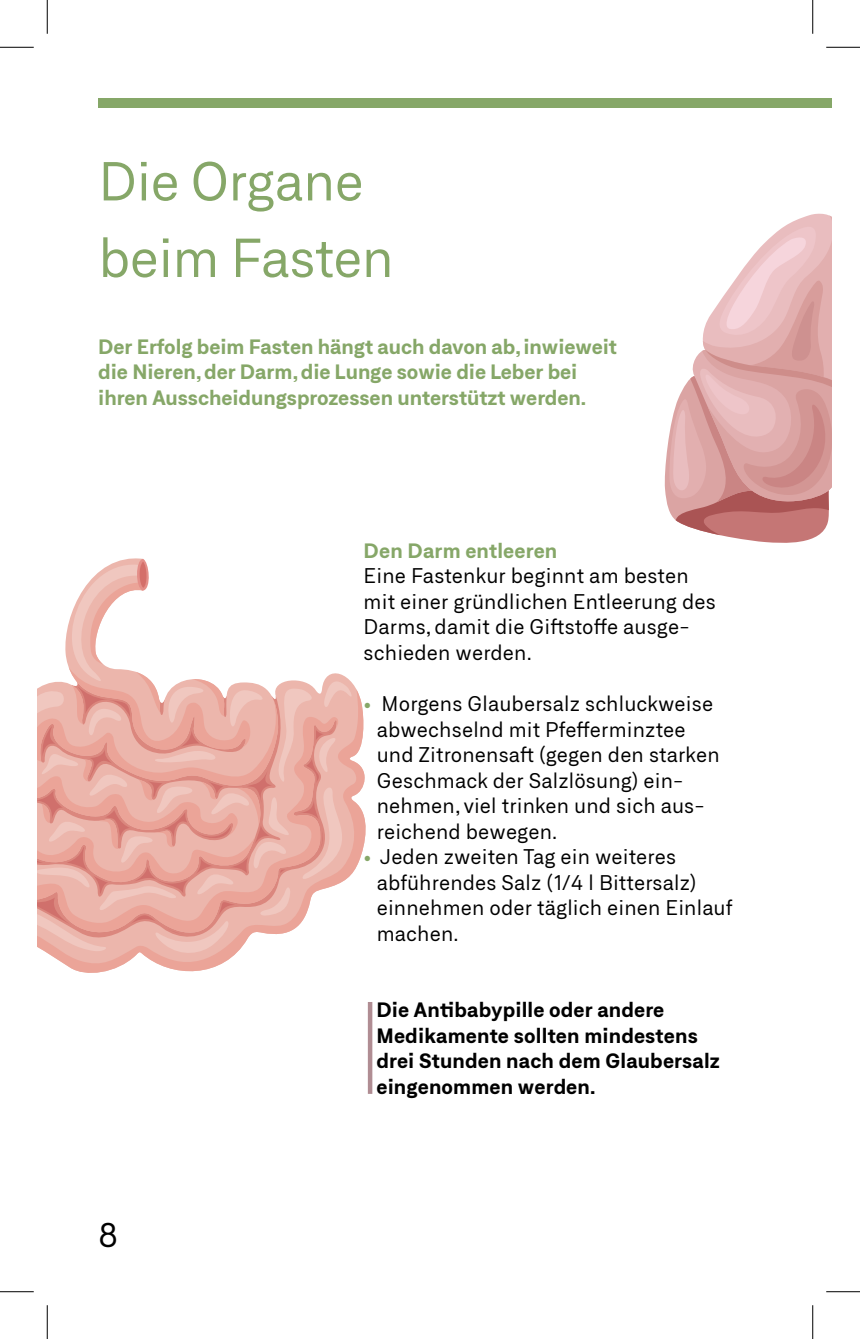
<style>
.page{position:relative;width:860px;height:1339px;background:#fff}
.page>*{position:absolute;margin:0;border:0;box-sizing:border-box;transform-origin:0 0}
.t1{font:52.88px/76.5px "Neufile Grotesk";letter-spacing:-.01em;color:#86a768}
.t2{font:32.62px "Neufile Grotesk";color:#000}
.t3{font:20.25px/25.4px "Neufile Grotesk";letter-spacing:.01em;color:#000}
.t4{font:700 20.25px/25.4px "Neufile Grotesk";color:#86a768}
.t5{font:700 20.25px/25.4px "Neufile Grotesk";letter-spacing:.01em;color:#000}
.s1{color:#86a768}
</style>
<div class="page">
<svg style="left:54px;top:716px;width:312px;height:257px"></svg>
<svg style="left:37px;top:558px;width:326px;height:399px"></svg>
<svg style="left:664px;top:213px;width:168px;height:330px"></svg>
<div style="left:98px;top:98px;width:734px;height:10px;background:#86a768"></div>
<hr style="left:368px;top:1001px;width:4px;height:92px;background:#b08d93">
<hr style="left:0;top:47px;width:34px;height:1px;background:#000">
<hr style="left:826px;top:47px;width:34px;height:1px;background:#000">
<hr style="left:0;top:1291px;width:34px;height:1px;background:#000">
<hr style="left:826px;top:1291px;width:34px;height:1px;background:#000">
<hr style="left:47px;top:0;width:1px;height:34px;background:#000">
<hr style="left:47px;top:1304px;width:1px;height:34px;background:#000">
<hr style="left:812px;top:0;width:1px;height:34px;background:#000">
<hr style="left:812px;top:1304px;width:1px;height:34px;background:#000">
<h1 class="t1" style="left:98px;top:142px;width:297px">Die Organe beim Fasten</h1>
<p class="t4" style="left:98px;top:333px;width:520px">Der Erfolg beim Fasten hängt auch davon ab, inwieweit die Nieren, der Darm, die Lunge sowie die Leber bei ihren Ausscheidungsprozessen unterstützt werden.</p>
<p class="t4" style="left:364px;top:537px;width:195px">Den Darm entleeren</p>
<p class="t3" style="left:364px;top:562px;width:354px">Eine Fastenkur beginnt am besten mit einer gründlichen Entleerung des<br>Darms, damit die Giftstoffe ausge&shy;schieden werden.</p>
<p class="t3" style="left:377px;top:690px;width:344px;text-indent:-13px"><span class="s1">•</span> Morgens Glaubersalz schluckweise abwechselnd mit Pfefferminztee und Zitronensaft (gegen den starken<br>Geschmack der Salzlösung) ein&shy;nehmen, viel trinken und sich aus&shy;reichend bewegen.</p>
<p class="t3" style="left:377px;top:843px;width:357px;text-indent:-13px"><span class="s1">•</span> Jeden zweiten Tag ein weiteres abführendes Salz (1/4 l Bittersalz) einnehmen oder täglich einen Einlauf machen.</p>
<h2 class="t2" style="left:98px;top:1214px;width:22px">8</h2>
<p class="t5" style="left:376px;top:996px;width:345px">Die Antibabypille oder andere<br>Medikamente sollten mindestens drei Stunden nach dem Glaubersalz eingenommen werden.</p>
</div>
